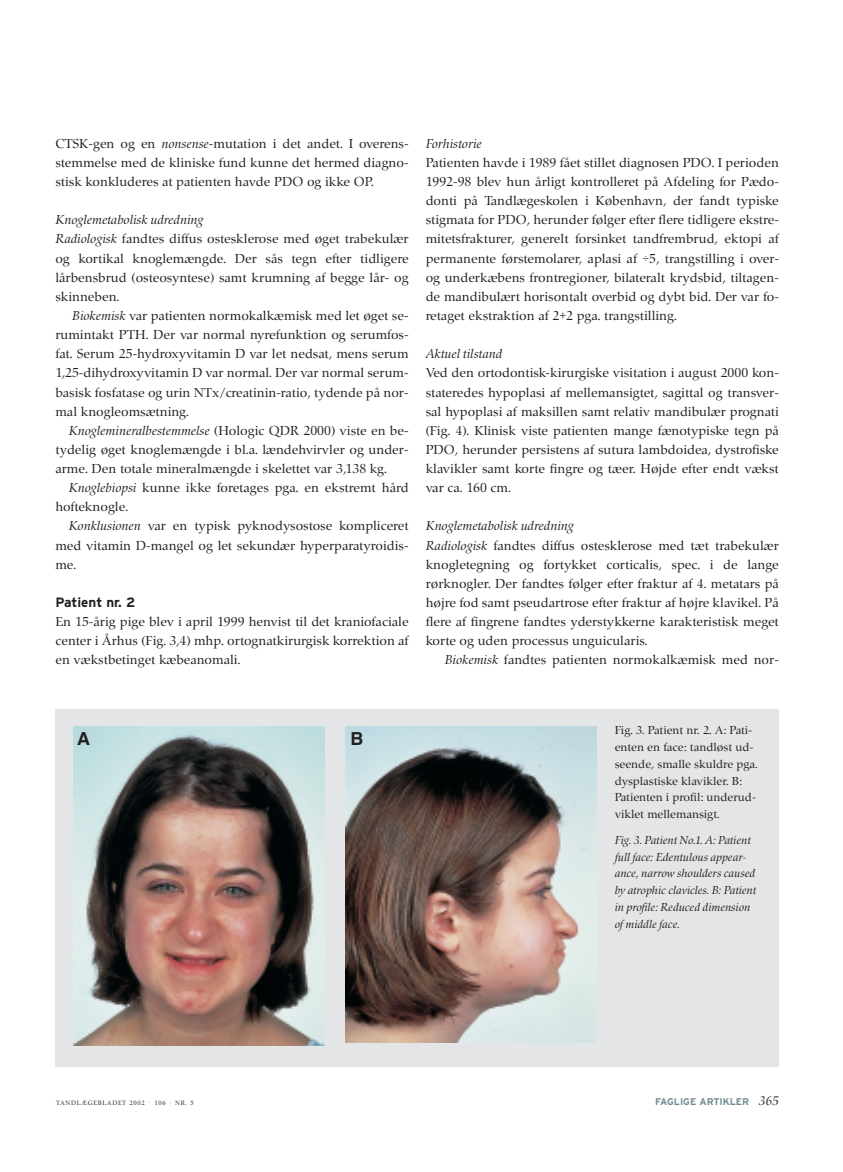
<style>
.page{position:relative;width:843px;height:1172px;background:#fff}
.page>*{position:absolute;margin:0;border:0;box-sizing:border-box;transform-origin:0 0}
.t1{font:700 18px "Helvetica";color:#231f20}
.t2{font:13.5px/19.2px "Zapf Renais SB";color:#231f20;text-align:justify}
.t3{font:italic 13.5px "Zapf Renais SB";color:#231f20}
.t4{font:700 13.5px "Interstate";color:#231f20}
.t5{font:italic 12px/16.8px "Zapf Renais SB";color:#231f20}
.t6{font:12px/16.8px "Zapf Renais SB";color:#231f20}
.t7{font:700 9.75px "Interstate";color:#738a95}
.t8{font:6.45px "Zapf Renais SB";letter-spacing:.11em;color:#231f20}
.s1{font-style:italic}
.s2{font-family:"Zapf Renais SB";font-weight:400;font-style:italic;font-size:13.5px;color:#231f20}
</style>
<div class="page">
<svg style="left:55px;top:709px;width:724px;height:358px;background:#afa7a4"></svg>
<p class="t2" style="left:55px;top:135px;width:354px">CTSK-gen og en <span class="s1">nonsense</span>-mutation i det andet. I overens&shy;stemmelse med de kliniske fund kunne det hermed diagno&shy;stisk konkluderes at patienten havde PDO og ikke OP.</p>
<p class="t2" style="left:55px;top:212px;width:354px;text-align:left"><span class="s1">Knoglemetabolisk udredning<br>Radiologisk</span> fandtes diffus ostesklerose med øget trabekulær og kortikal knoglemængde. Der sås tegn efter tidligere lårbensbrud (osteosyntese) samt krumning af begge lår- og skinneben.</p>
<p class="t2" style="left:55px;top:307px;width:354px;text-indent:17px"><span class="s1">Biokemisk</span> var patienten normokalkæmisk med let øget se&shy;rumintakt PTH. Der var normal nyrefunktion og serumfos&shy;fat. Serum 25-hydroxyvitamin D var let nedsat, mens serum 1,25-dihydroxyvitamin D var normal. Der var normal serum&shy;basisk fosfatase og urin NTx/creatinin-ratio, tydende på nor&shy;mal knogleomsætning.</p>
<p class="t2" style="left:55px;top:422px;width:354px;text-indent:13px"><span class="s1">Knoglemineralbestemmelse</span> (Hologic QDR 2000) viste en be&shy;tydelig øget knoglemængde i bl.a. lændehvirvler og under&shy;arme. Den totale mineralmængde i skelettet var 3,138 kg.</p>
<p class="t2" style="left:55px;top:480px;width:354px;text-indent:13px"><span class="s1">Knoglebiopsi</span> kunne ikke foretages pga. en ekstremt hård hofteknogle.</p>
<p class="t2" style="left:55px;top:518px;width:354px;text-indent:13px"><span class="s1">Konklusionen</span> var en typisk pyknodysostose kompliceret med vitamin D-mangel og let sekundær hyperparatyroidis&shy;me.</p>
<p class="t4" style="left:55px;top:597px;width:81px">Patient nr. 2</p>
<p class="t2" style="left:55px;top:613px;width:354px">En 15-årig pige blev i april 1999 henvist til det kraniofaciale center i Århus (Fig. 3,4) mhp. ortognatkirurgisk korrektion af en vækstbetinget kæbeanomali.</p>
<p class="t3" style="left:425px;top:138px;width:58px">Forhistorie</p>
<p class="t2" style="left:425px;top:154px;width:354px">Patienten havde i 1989 fået stillet diagnosen PDO. I perioden 1992-98 blev hun årligt kontrolleret på Afdeling for Pædo&shy;donti på Tandlægeskolen i København, der fandt typiske stigmata for PDO, herunder følger efter flere tidligere ekstre&shy;mitetsfrakturer, generelt forsinket tandfrembrud, ektopi af permanente førstemolarer, aplasi af ÷5, trangstilling i over&shy;og underkæbens frontregioner, bilateralt krydsbid, tiltagen&shy;de mandibulært horisontalt overbid og dybt bid. Der var fo&shy;retaget ekstraktion af 2+2 pga. trangstilling.</p>
<p class="t3" style="left:425px;top:349px;width:78px">Aktuel tilstand</p>
<p class="t2" style="left:425px;top:365px;width:354px">Ved den ortodontisk-kirurgiske visitation i august 2000 kon&shy;stateredes hypoplasi af mellemansigtet, sagittal og transver&shy;sal hypoplasi af maksillen samt relativ mandibulær prognati (Fig. 4). Klinisk viste patienten mange fænotypiske tegn på PDO, herunder persistens af sutura lambdoidea, dystrofiske klavikler samt korte fingre og tæer. Højde efter endt vækst var ca. 160 cm.</p>
<p class="t2" style="left:425px;top:518px;width:354px;text-align:left"><span class="s1">Knoglemetabolisk udredning<br>Radiologisk</span> fandtes diffus ostesklerose med tæt trabekulær knogletegning og fortykket corticalis, spec. i de lange rørknogler. Der fandtes følger efter fraktur af 4. metatars på højre fod samt pseudartrose efter fraktur af højre klavikel. På flere af fingrene fandtes yderstykkerne karakteristisk meget korte og uden processus unguicularis.</p>
<p class="t2" style="left:444px;top:652px;width:335px"><span class="s1">Biokemisk</span> fandtes patienten normokalkæmisk med nor-</p>
<h1 class="t1" style="left:77px;top:732px;width:14px">A</h1>
<h1 class="t1" style="left:350px;top:732px;width:14px">B</h1>
<p class="t6" style="left:614px;top:723px;width:144px">Fig. 3. Patient nr. 2. A: Pati&shy;enten en face: tandløst ud&shy;seende, smalle skuldre pga. dysplastiske klavikler. B:<br>Patienten i profil: underud&shy;viklet mellemansigt.</p>
<p class="t5" style="left:614px;top:833px;width:143px">Fig. 3. Patient No.1. A: Patient full face: Edentulous appear&shy;ance, narrow shoulders caused by atrophic clavicles. B: Patient in profile: Reduced dimension of middle face.</p>
<p class="t8" style="left:56px;top:1100px;width:139px">TANDLÆGEBLADET 2002 · 106 · NR. 5</p>
<p class="t7" style="left:654px;top:1098px;width:125px">FAGLIGE ARTIKLER <span class="s2">365</span></p>
</div>
